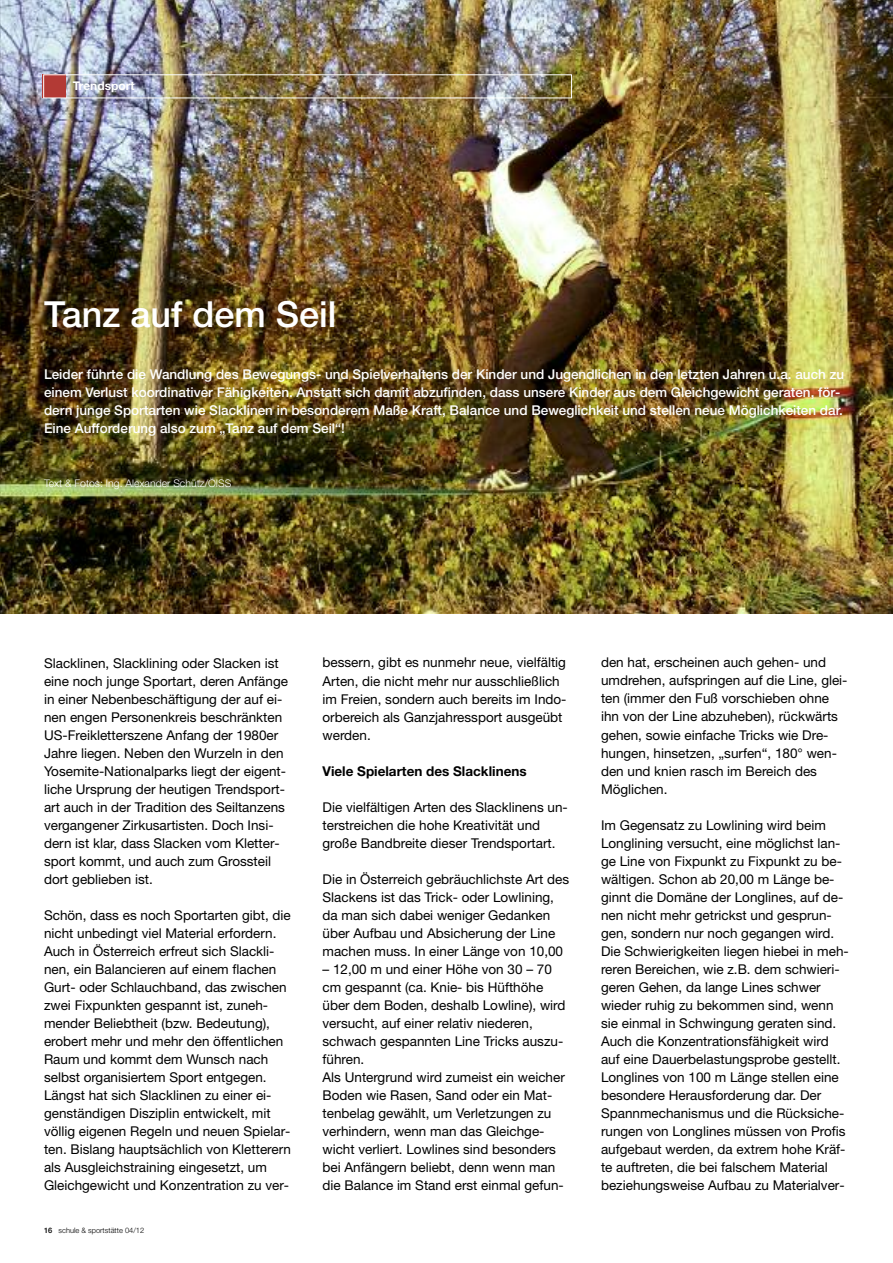
<style>
.page{position:relative;width:893px;height:1263px;background:#fff}
.page>*{position:absolute;margin:0;border:0;box-sizing:border-box;transform-origin:0 0}
.t1{font:500 36px "Helvetica Neue LT Std";color:#fff}
.t2{font:13.5px/18px "Helvetica Neue LT Std";color:#000}
.t3{font:500 13.5px/18px "Helvetica Neue LT Std";color:#fff}
.t4{font:700 13.5px "Helvetica Neue LT Std";color:#000}
.t5{font:700 12px "Helvetica Neue LT Std";color:#fff}
.t6{font:300 10.5px "Helvetica Neue";color:#fff}
.t7{font:300 7.5px "Helvetica Neue";color:#000}
.s1{font-family:"Helvetica Neue LT Std";font-weight:500}
</style>
<div class="page">
<img style="left:0;top:0;width:893px;height:614px">
<div style="left:42px;top:74px;width:24px;height:24px;background:#b33a35"></div>
<div style="left:43px;top:74px;width:529px;height:24px;border:1px solid #fff"></div>
<p class="t5" style="left:73px;top:81px;width:64px">Trendsport</p>
<h1 class="t1" style="left:44px;top:301px;width:294px">Tanz auf dem Seil</h1>
<p class="t3" style="left:44px;top:367px;width:802px">Leider führte die Wandlung des Bewegungs- und Spielverhaltens der Kinder und Jugendlichen in den letzten Jahren u.a. auch zu einem Verlust koordinativer Fähigkeiten. Anstatt sich damit abzufinden, dass unsere Kinder aus dem Gleichgewicht geraten, för&shy;dern junge Sportarten wie Slacklinen in besonderem Maße Kraft, Balance und Beweglichkeit und stellen neue Möglichkeiten dar.<br>Eine Aufforderung also zum „Tanz auf dem Seil“!</p>
<p class="t6" style="left:44px;top:475px;width:189px">Text &amp; Fotos: Ing. Alexander Schütz/ÖISS</p>
<p class="t2" style="left:44px;top:655px;width:246px">Slacklinen, Slacklining oder Slacken ist eine noch junge Sportart, deren Anfänge in einer Nebenbeschäftigung der auf ei&shy;nen engen Personenkreis beschränkten US-Freikletterszene Anfang der 1980er Jahre liegen. Neben den Wurzeln in den Yosemite-Nationalparks liegt der eigent&shy;liche Ursprung der heutigen Trendsport&shy;art auch in der Tradition des Seiltanzens vergangener Zirkusartisten. Doch Insi&shy;dern ist klar, dass Slacken vom Kletter&shy;sport kommt, und auch zum Grossteil dort geblieben ist.</p>
<p class="t2" style="left:44px;top:907px;width:248px">Schön, dass es noch Sportarten gibt, die nicht unbedingt viel Material erfordern.<br>Auch in Österreich erfreut sich Slackli&shy;nen, ein Balancieren auf einem flachen Gurt- oder Schlauchband, das zwischen zwei Fixpunkten gespannt ist, zuneh&shy;mender Beliebtheit (bzw. Bedeutung), erobert mehr und mehr den öffentlichen Raum und kommt dem Wunsch nach selbst organisiertem Sport entgegen.<br>Längst hat sich Slacklinen zu einer ei&shy;genständigen Disziplin entwickelt, mit völlig eigenen Regeln und neuen Spielar&shy;ten. Bislang hauptsächlich von Kletterern als Ausgleichstraining eingesetzt, um Gleichgewicht und Konzentration zu ver-</p>
<p class="t7" style="left:44px;top:1225px;width:102px"><span class="s1">16</span> schule &amp; sportstätte 04/12</p>
<p class="t2" style="left:322px;top:655px;width:246px">bessern, gibt es nunmehr neue, vielfältig Arten, die nicht mehr nur ausschließlich im Freien, sondern auch bereits im Indo&shy;orbereich als Ganzjahressport ausgeübt werden.</p>
<p class="t4" style="left:322px;top:766px;width:206px">Viele Spielarten des Slacklinens</p>
<p class="t2" style="left:322px;top:799px;width:247px">Die vielfältigen Arten des Slacklinens un&shy;terstreichen die hohe Kreativität und große Bandbreite dieser Trendsportart.</p>
<p class="t2" style="left:322px;top:871px;width:248px">Die in Österreich gebräuchlichste Art des Slackens ist das Trick- oder Lowlining, da man sich dabei weniger Gedanken über Aufbau und Absicherung der Line machen muss. In einer Länge von 10,00</p>
<p class="t2" style="left:322px;top:961px;width:244px">– 12,00 m und einer Höhe von 30 – 70 cm gespannt (ca. Knie- bis Hüfthöhe über dem Boden, deshalb Lowline), wird versucht, auf einer relativ niederen, schwach gespannten Line Tricks auszu&shy;führen.<br>Als Untergrund wird zumeist ein weicher Boden wie Rasen, Sand oder ein Mat&shy;tenbelag gewählt, um Verletzungen zu verhindern, wenn man das Gleichge&shy;wicht verliert. Lowlines sind besonders bei Anfängern beliebt, denn wenn man die Balance im Stand erst einmal gefun-</p>
<p class="t2" style="left:601px;top:655px;width:248px">den hat, erscheinen auch gehen- und umdrehen, aufspringen auf die Line, glei&shy;ten (immer den Fuß vorschieben ohne ihn von der Line abzuheben), rückwärts gehen, sowie einfache Tricks wie Dre&shy;hungen, hinsetzen, „surfen“, 180° wen&shy;den und knien rasch im Bereich des Möglichen.</p>
<p class="t2" style="left:601px;top:817px;width:249px">Im Gegensatz zu Lowlining wird beim Longlining versucht, eine möglichst lan&shy;ge Line von Fixpunkt zu Fixpunkt zu be&shy;wältigen. Schon ab 20,00 m Länge be&shy;ginnt die Domäne der Longlines, auf de&shy;nen nicht mehr getrickst und gesprun&shy;gen, sondern nur noch gegangen wird.<br>Die Schwierigkeiten liegen hiebei in meh&shy;reren Bereichen, wie z.B. dem schwieri&shy;geren Gehen, da lange Lines schwer wieder ruhig zu bekommen sind, wenn sie einmal in Schwingung geraten sind.<br>Auch die Konzentrationsfähigkeit wird auf eine Dauerbelastungsprobe gestellt.<br>Longlines von 100 m Länge stellen eine besondere Herausforderung dar. Der Spannmechanismus und die Rücksiche&shy;rungen von Longlines müssen von Profis aufgebaut werden, da extrem hohe Kräf&shy;te auftreten, die bei falschem Material beziehungsweise Aufbau zu Materialver-</p>
</div>
